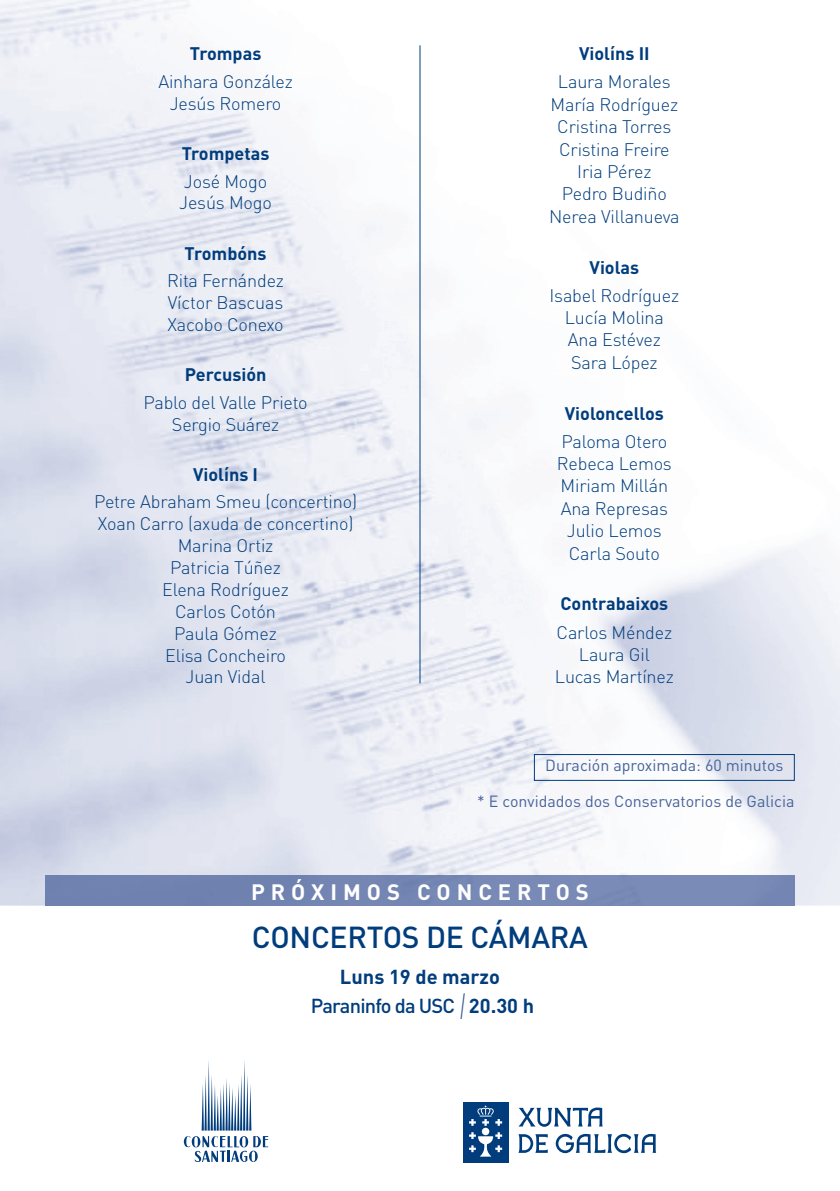
<style>
.page{position:relative;width:840px;height:1191px;background:#fff}
.page>*{position:absolute;margin:0;border:0;box-sizing:border-box;transform-origin:0 0}
.t1{font:500 30px "DIN";color:#013d7d}
.t2{font:700 22px "DIN";letter-spacing:.27em;color:#fff}
.t3{font:700 20px/29.6px "DIN";color:#013d7d;text-align:center}
.t4{font:300 18px/22.4px "DIN";letter-spacing:-.01em;color:#013d7d;text-align:center}
.t5{font:700 18px "DIN";color:#013d7d}
.t6{font:16px "DIN";color:#46639a}
.s1{font-weight:500}
.s2{font-weight:300;font-size:36px;color:#305691}
</style>
<div class="page">
<img style="left:0;top:0;width:839px;height:905px">
<div style="left:45px;top:875px;width:749px;height:30px;background:#7586b3"></div>
<hr style="left:419px;top:45px;width:1px;height:638px;background:#013d7d">
<svg style="left:184px;top:1061px;width:84px;height:101px"></svg>
<div style="left:463px;top:1102px;width:45px;height:60px;background:#013d7d"></div>
<svg style="left:469px;top:1132px;width:33px;height:24px"></svg>
<svg style="left:481px;top:1127px;width:8px;height:8px"></svg>
<svg style="left:469px;top:1105px;width:33px;height:20px"></svg>
<svg style="left:519px;top:1107px;width:83px;height:19px"></svg>
<svg style="left:518px;top:1134px;width:29px;height:18px"></svg>
<svg style="left:555px;top:1133px;width:100px;height:20px"></svg>
<div style="left:534px;top:754px;width:260px;height:26px;border:1px solid #013d7d"></div>
<p class="t5" style="left:190px;top:42px;width:73px">Trompas</p>
<p class="t4" style="left:158px;top:70px;width:136px;line-height:21.8px">Ainhara González<br>Jesús Romero</p>
<p class="t5" style="left:182px;top:142px;width:89px">Trompetas</p>
<p class="t4" style="left:179px;top:170px;width:94px;line-height:21.8px;text-align:left">José Mogo<br>Jesús Mogo</p>
<p class="t5" style="left:184px;top:241px;width:83px">Trombóns</p>
<p class="t4" style="left:167px;top:270px;width:118px;line-height:21.8px;text-align:justify">Rita Fernández Víctor Bascuas Xacobo Conexo</p>
<p class="t5" style="left:185px;top:363px;width:83px">Percusión</p>
<p class="t4" style="left:143px;top:391px;width:166px;line-height:21.8px">Pablo del Valle Prieto<br>Sergio Suárez</p>
<p class="t5" style="left:193px;top:462px;width:66px">Violíns I</p>
<p class="t4" style="left:94px;top:491px;width:264px;line-height:21.8px">Petre Abraham Smeu (concertino)<br>Xoan Carro (axuda de concertino)<br>Marina Ortiz<br>Patricia Túñez<br>Elena Rodríguez<br>Carlos Cotón<br>Paula Gómez<br>Elisa Concheiro<br>Juan Vidal</p>
<p class="t5" style="left:578px;top:42px;width:72px">Violíns II</p>
<p class="t4" style="left:549px;top:71px;width:132px">Laura Morales<br>María Rodríguez<br>Cristina Torres<br>Cristina Freire<br>Iria Pérez<br>Pedro Budiño<br>Nerea Villanueva</p>
<p class="t5" style="left:589px;top:255px;width:51px">Violas</p>
<p class="t4" style="left:549px;top:284px;width:131px">Isabel Rodríguez<br>Lucía Molina<br>Ana Estévez<br>Sara López</p>
<p class="t5" style="left:564px;top:401px;width:101px">Violoncellos</p>
<p class="t4" style="left:556px;top:430px;width:116px">Paloma Otero<br>Rebeca Lemos<br>Miriam Millán<br>Ana Represas<br>Julio Lemos<br>Carla Souto</p>
<p class="t5" style="left:560px;top:592px;width:109px">Contrabaixos</p>
<p class="t4" style="left:554px;top:620px;width:120px">Carlos Méndez<br>Laura Gil<br>Lucas Martínez</p>
<p class="t6" style="left:545px;top:755px;width:240px">Duración aproximada: 60 minutos</p>
<p class="t6" style="left:477px;top:791px;width:318px">* E convidados dos Conservatorios de Galicia</p>
<p class="t2" style="left:251px;top:877px;width:339px">PRÓXIMOS CONCERTOS</p>
<h1 class="t1" style="left:252px;top:918px;width:337px">CONCERTOS DE CÁMARA</h1>
<p class="t3" style="left:310px;top:961px;width:225px">Luns 19 de marzo<br><span class="s1">Paraninfo da USC</span> <span class="s2">I</span>20.30 h</p>
</div>
